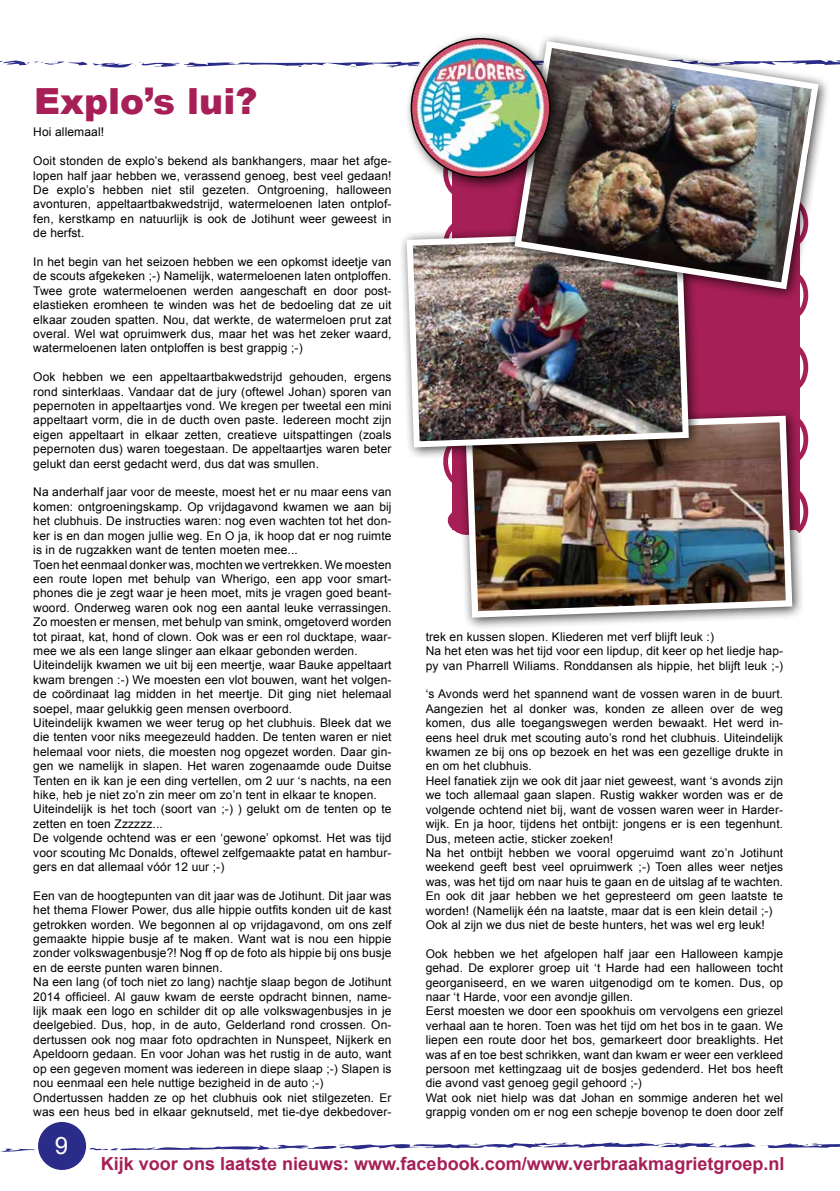
<style>
.page{position:relative;width:840px;height:1191px;background:#fff}
.page>*{position:absolute;margin:0;border:0;box-sizing:border-box;transform-origin:0 0}
.t1{font:900 36px "Arial";color:#a61f56}
.t2{font:24px "Arial";color:#fff}
.t3{font:700 18px "Arial";color:#a61f56}
.t4{font:12px/14.4px "Arial";letter-spacing:.01em;color:#000}
</style>
<div class="page">
<svg style="left:443px;top:192px;width:366px;height:341px"></svg>
<svg style="left:0;top:1142px;width:839px;height:10px"></svg>
<svg style="left:0;top:60px;width:839px;height:8px"></svg>
<div style="left:36px;top:1120px;width:52px;height:52px;background:#2b2c89;border-radius:50%"></div>
<div style="left:34px;top:1118px;width:56px;height:56px;border:4px solid #fff;border-radius:50%"></div>
<div style="left:457px;top:407px;width:347px;height:223px;background:#000;opacity:.75"></div>
<img style="left:462px;top:412px;width:333px;height:209px">
<div style="left:398px;top:222px;width:302px;height:238px;background:#000;opacity:.75"></div>
<img style="left:403px;top:227px;width:288px;height:223px">
<div style="left:506px;top:33px;width:324px;height:268px;background:#000;opacity:.75"></div>
<img style="left:510px;top:38px;width:311px;height:255px">
<div style="left:403px;top:31px;width:161px;height:161px;background:#000;opacity:.75"></div>
<img style="left:411px;top:39px;width:138px;height:138px;border-radius:69px">
<h1 class="t1" style="left:34px;top:75px;width:225px">Explo’s lui?</h1>
<p class="t4" style="left:33px;top:125px;width:72px">Hoi allemaal!</p>
<p class="t4" style="left:33px;top:154px;width:359px;text-align:justify">Ooit stonden de explo’s bekend als bankhangers, maar het afge&shy;lopen half jaar hebben we, verassend genoeg, best veel gedaan!<br>De explo’s hebben niet stil gezeten. Ontgroening, halloween avonturen, appeltaartbakwedstrijd, watermeloenen laten ontplof&shy;fen, kerstkamp en natuurlijk is ook de Jotihunt weer geweest in de herfst.</p>
<p class="t4" style="left:33px;top:255px;width:359px;text-align:justify">In het begin van het seizoen hebben we een opkomst ideetje van de scouts afgekeken ;-) Namelijk, watermeloenen laten ontploffen.<br>Twee grote watermeloenen werden aangeschaft en door post&shy;elastieken eromheen te winden was het de bedoeling dat ze uit elkaar zouden spatten. Nou, dat werkte, de watermeloen prut zat overal. Wel wat opruimwerk dus, maar het was het zeker waard, watermeloenen laten ontploffen is best grappig ;-)</p>
<p class="t4" style="left:33px;top:370px;width:359px;text-align:justify">Ook hebben we een appeltaartbakwedstrijd gehouden, ergens rond sinterklaas. Vandaar dat de jury (oftewel Johan) sporen van pepernoten in appeltaartjes vond. We kregen per tweetal een mini appeltaart vorm, die in de ducth oven paste. Iedereen mocht zijn eigen appeltaart in elkaar zetten, creatieve uitspattingen (zoals pepernoten dus) waren toegestaan. De appeltaartjes waren beter gelukt dan eerst gedacht werd, dus dat was smullen.</p>
<p class="t4" style="left:33px;top:485px;width:359px">Na anderhalf jaar voor de meeste, moest het er nu maar eens van komen: ontgroeningskamp. Op vrijdagavond kwamen we aan bij het clubhuis. De instructies waren: nog even wachten tot het don&shy;ker is en dan mogen jullie weg. En O ja, ik hoop dat er nog ruimte is in de rugzakken want de tenten moeten mee...<br>Toen het eenmaal donker was, mochten we vertrekken. We moesten een route lopen met behulp van Wherigo, een app voor smart&shy;phones die je zegt waar je heen moet, mits je vragen goed beant&shy;woord. Onderweg waren ook nog een aantal leuke verrassingen.<br>Zo moesten er mensen, met behulp van smink, omgetoverd worden tot piraat, kat, hond of clown. Ook was er een rol ducktape, waar&shy;mee we als een lange slinger aan elkaar gebonden werden.<br>Uiteindelijk kwamen we uit bij een meertje, waar Bauke appeltaart kwam brengen :-) We moesten een vlot bouwen, want het volgen&shy;de coördinaat lag midden in het meertje. Dit ging niet helemaal soepel, maar gelukkig geen mensen overboord.<br>Uiteindelijk kwamen we weer terug op het clubhuis. Bleek dat we die tenten voor niks meegezeuld hadden. De tenten waren er niet helemaal voor niets, die moesten nog opgezet worden. Daar gin&shy;gen we namelijk in slapen. Het waren zogenaamde oude Duitse Tenten en ik kan je een ding vertellen, om 2 uur ‘s nachts, na een hike, heb je niet zo’n zin meer om zo’n tent in elkaar te knopen.<br>Uiteindelijk is het toch (soort van ;-) ) gelukt om de tenten op te zetten en toen Zzzzzz...<br>De volgende ochtend was er een ‘gewone’ opkomst. Het was tijd voor scouting Mc Donalds, oftewel zelfgemaakte patat en hambur&shy;gers en dat allemaal vóór 12 uur ;-)</p>
<p class="t4" style="left:33px;top:888px;width:359px">Een van de hoogtepunten van dit jaar was de Jotihunt. Dit jaar was het thema Flower Power, dus alle hippie outfits konden uit de kast getrokken worden. We begonnen al op vrijdagavond, om ons zelf gemaakte hippie busje af te maken. Want wat is nou een hippie zonder volkswagenbusje?! Nog ff op de foto als hippie bij ons busje en de eerste punten waren binnen.<br>Na een lang (of toch niet zo lang) nachtje slaap begon de Jotihunt 2014 officieel. Al gauw kwam de eerste opdracht binnen, name&shy;lijk maak een logo en schilder dit op alle volkswagenbusjes in je deelgebied. Dus, hop, in de auto, Gelderland rond crossen. On&shy;dertussen ook nog maar foto opdrachten in Nunspeet, Nijkerk en Apeldoorn gedaan. En voor Johan was het rustig in de auto, want op een gegeven moment was iedereen in diepe slaap ;-) Slapen is nou eenmaal een hele nuttige bezigheid in de auto ;-)<br>Ondertussen hadden ze op het clubhuis ook niet stilgezeten. Er was een heus bed in elkaar geknutseld, met tie-dye dekbedover-</p>
<h2 class="t2" style="left:55px;top:1129px;width:15px">9</h2>
<p class="t4" style="left:425px;top:629px;width:359px">trek en kussen slopen. Kliederen met verf blijft leuk :)<br>Na het eten was het tijd voor een lipdup, dit keer op het liedje hap&shy;py van Pharrell Wiliams. Ronddansen als hippie, het blijft leuk ;-)</p>
<p class="t4" style="left:425px;top:687px;width:359px">‘s Avonds werd het spannend want de vossen waren in de buurt.<br>Aangezien het al donker was, konden ze alleen over de weg komen, dus alle toegangswegen werden bewaakt. Het werd in&shy;eens heel druk met scouting auto’s rond het clubhuis. Uiteindelijk kwamen ze bij ons op bezoek en het was een gezellige drukte in en om het clubhuis.<br>Heel fanatiek zijn we ook dit jaar niet geweest, want ‘s avonds zijn we toch allemaal gaan slapen. Rustig wakker worden was er de volgende ochtend niet bij, want de vossen waren weer in Harder&shy;wijk. En ja hoor, tijdens het ontbijt: jongens er is een tegenhunt.<br>Dus, meteen actie, sticker zoeken!<br>Na het ontbijt hebben we vooral opgeruimd want zo’n Jotihunt weekend geeft best veel opruimwerk ;-) Toen alles weer netjes was, was het tijd om naar huis te gaan en de uitslag af te wachten.<br>En ook dit jaar hebben we het gepresteerd om geen laatste te worden! (Namelijk één na laatste, maar dat is een klein detail ;-)<br>Ook al zijn we dus niet de beste hunters, het was wel erg leuk!</p>
<p class="t4" style="left:425px;top:946px;width:359px">Ook hebben we het afgelopen half jaar een Halloween kampje gehad. De explorer groep uit ‘t Harde had een halloween tocht georganiseerd, en we waren uitgenodigd om te komen. Dus, op naar ‘t Harde, voor een avondje gillen.<br>Eerst moesten we door een spookhuis om vervolgens een griezel verhaal aan te horen. Toen was het tijd om het bos in te gaan. We liepen een route door het bos, gemarkeert door breaklights. Het was af en toe best schrikken, want dan kwam er weer een verkleed persoon met kettingzaag uit de bosjes gedenderd. Het bos heeft die avond vast genoeg gegil gehoord ;-)<br>Wat ook niet hielp was dat Johan en sommige anderen het wel grappig vonden om er nog een schepje bovenop te doen door zelf</p>
<h3 class="t3" style="left:101px;top:1151px;width:684px">Kijk voor ons laatste nieuws: www.facebook.com/www.verbraakmagrietgroep.nl</h3>
</div>
